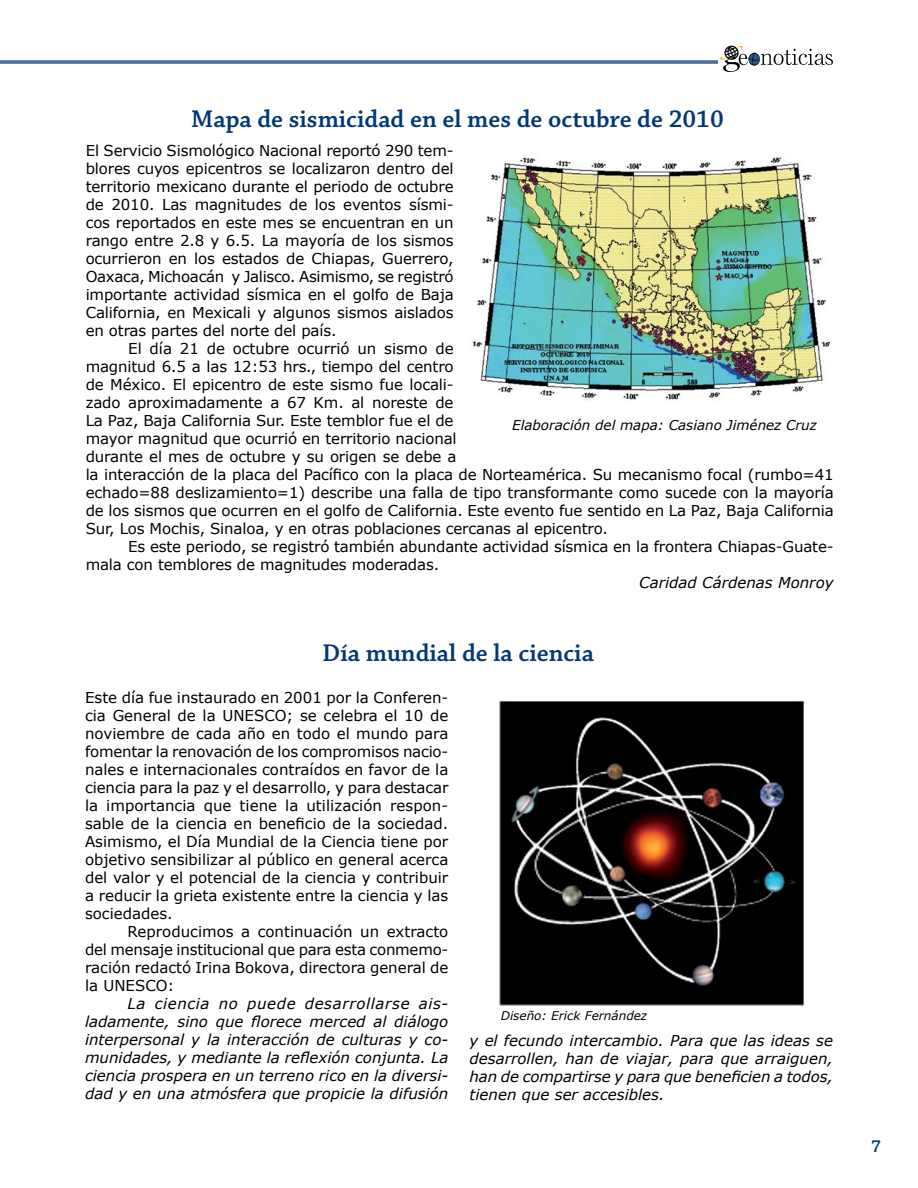
<style>
.page{position:relative;width:918px;height:1188px;background:#fff}
.page>*{position:absolute;margin:0;border:0;box-sizing:border-box;transform-origin:0 0}
.t1{font:600 25.5px "Chaparral Pro";color:#003876}
.t2{font:600 18px "Chaparral Pro";color:#003876}
.t3{font:15px/18px "Verdana";letter-spacing:-.01em;color:#000;text-align:justify}
.t4{font:italic 15px/18px "Verdana";color:#000;text-align:justify}
.t5{font:italic 13.5px "Verdana";color:#000}
.t6{font:italic 12px "Verdana";color:#000}
</style>
<div class="page">
<hr style="left:0;top:61px;width:718px;height:1px;background:#003876">
<hr style="left:0;top:62px;width:718px;height:1px;background:#003876">
<hr style="left:0;top:63px;width:718px;height:1px;background:#003876">
<svg style="left:720px;top:45px;width:113px;height:27px"></svg>
<img style="left:472px;top:157px;width:359px;height:243px">
<img style="left:499px;top:701px;width:305px;height:305px">
<h1 class="t1" style="left:191px;top:104px;width:534px">Mapa de sismicidad en el mes de octubre de 2010</h1>
<p class="t3" style="left:86px;top:141px;width:370px">El Servicio Sismológico Nacional reportó 290 tem&shy;blores cuyos epicentros se localizaron dentro del territorio mexicano durante el periodo de octubre de 2010. Las magnitudes de los eventos sísmi&shy;cos reportados en este mes se encuentran en un rango entre 2.8 y 6.5. La mayoría de los sismos ocurrieron en los estados de Chiapas, Guerrero, Oaxaca, Michoacán y Jalisco. Asimismo, se registró importante actividad sísmica en el golfo de Baja California, en Mexicali y algunos sismos aislados en otras partes del norte del país.</p>
<p class="t3" style="left:86px;top:339px;width:750px;text-align:left;text-indent:43px">El día 21 de octubre ocurrió un sismo de<br>magnitud 6.5 a las 12:53 hrs., tiempo del centro<br>de México. El epicentro de este sismo fue locali-<br>zado aproximadamente a 67 Km. al noreste de<br>La Paz, Baja California Sur. Este temblor fue el de<br>mayor magnitud que ocurrió en territorio nacional<br>durante el mes de octubre y su origen se debe a<br>la interacción de la placa del Pacífico con la placa de Norteamérica. Su mecanismo focal (rumbo=41 echado=88 deslizamiento=1) describe una falla de tipo transformante como sucede con la mayoría de los sismos que ocurren en el golfo de California. Este evento fue sentido en La Paz, Baja California Sur, Los Mochis, Sinaloa, y en otras poblaciones cercanas al epicentro.</p>
<p class="t3" style="left:86px;top:537px;width:749px;text-indent:43px">Es este periodo, se registró también abundante actividad sísmica en la frontera Chiapas-Guate&shy;mala con temblores de magnitudes moderadas.</p>
<p class="t4" style="left:639px;top:573px;width:196px">Caridad Cárdenas Monroy</p>
<p class="t5" style="left:512px;top:417px;width:306px">Elaboración del mapa: Casiano Jiménez Cruz</p>
<h1 class="t1" style="left:322px;top:639px;width:273px">Día mundial de la ciencia</h1>
<p class="t3" style="left:85px;top:688px;width:365px">Este día fue instaurado en 2001 por la Conferen&shy;cia General de la UNESCO; se celebra el 10 de noviembre de cada año en todo el mundo para fomentar la renovación de los compromisos nacio&shy;nales e internacionales contraídos en favor de la ciencia para la paz y el desarrollo, y para destacar la importancia que tiene la utilización respon&shy;sable de la ciencia en beneficio de la sociedad.<br>Asimismo, el Día Mundial de la Ciencia tiene por objetivo sensibilizar al público en general acerca del valor y el potencial de la ciencia y contribuir a reducir la grieta existente entre la ciencia y las sociedades.</p>
<p class="t3" style="left:85px;top:922px;width:365px;text-indent:43px">Reproducimos a continuación un extracto del mensaje institucional que para esta conmemo&shy;ración redactó Irina Bokova, directora general de la UNESCO:</p>
<p class="t4" style="left:85px;top:994px;width:365px;text-indent:43px">La ciencia no puede desarrollarse ais&shy;ladamente, sino que florece merced al diálogo interpersonal y la interacción de culturas y co&shy;munidades, y mediante la reflexión conjunta. La ciencia prospera en un terreno rico en la diversi&shy;dad y en una atmósfera que propicie la difusión</p>
<p class="t6" style="left:501px;top:1008px;width:148px">Diseño: Erick Fernández</p>
<p class="t4" style="left:470px;top:1032px;width:365px">y el fecundo intercambio. Para que las ideas se desarrollen, han de viajar, para que arraiguen, han de compartirse y para que beneficien a todos, tienen que ser accesibles.</p>
<p class="t2" style="left:871px;top:1136px;width:11px">7</p>
</div>
